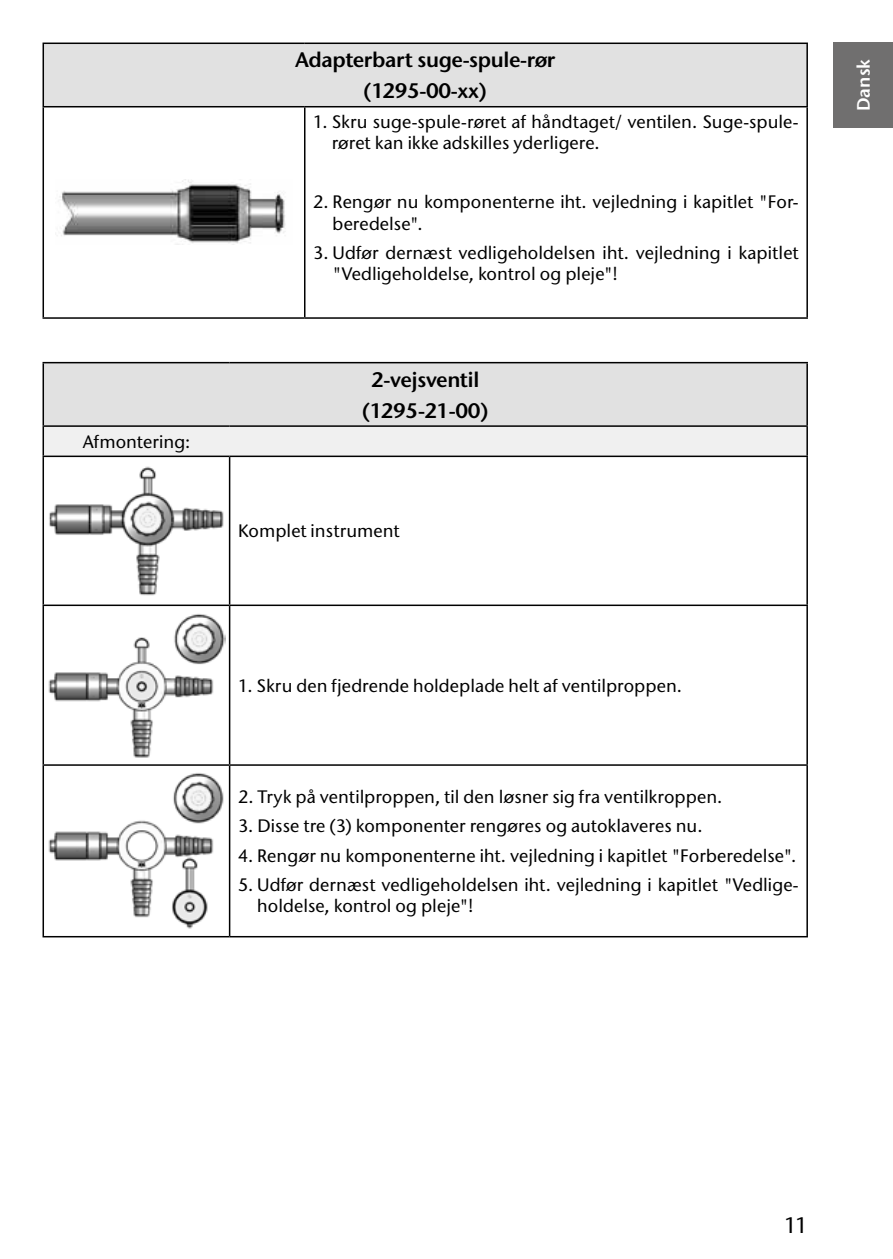
<style>
.page{position:relative;width:893px;height:1259px;background:#fff}
.page>*{position:absolute;margin:0;border:0;box-sizing:border-box;transform-origin:0 0}
.t1{font:500 22.5px "Stone Sans ITC Pro";color:#000}
.t2{font:600 21px/30.9px "Stone Sans ITC Pro";letter-spacing:-.02em;color:#000;text-align:center}
.t3{font:500 18px/21px "Stone Sans ITC Pro";letter-spacing:.005em;color:#000}
.t4{font:600 18px "Stone Sans ITC Pro";color:#fff}
</style>
<div class="page">
<div style="left:833px;top:43px;width:60px;height:85px;background:#706f6f"></div>
<div style="left:43px;top:43px;width:764px;height:64px;background:#e1e1e1"></div>
<hr style="left:43px;top:317px;width:262px;height:2px;background:#000">
<hr style="left:806px;top:44px;width:2px;height:62px;background:#000">
<hr style="left:43px;top:107px;width:1px;height:210px;background:#000">
<hr style="left:304px;top:107px;width:1px;height:210px;background:#000">
<hr style="left:806px;top:107px;width:2px;height:210px;background:#000">
<hr style="left:305px;top:317px;width:503px;height:2px;background:#000">
<hr style="left:43px;top:43px;width:262px;height:1px;background:#000">
<hr style="left:43px;top:44px;width:1px;height:62px;background:#000">
<hr style="left:305px;top:43px;width:503px;height:1px;background:#000">
<hr style="left:43px;top:106px;width:262px;height:1px;background:#000">
<hr style="left:305px;top:106px;width:503px;height:1px;background:#000">
<img style="left:59px;top:180px;width:227px;height:65px">
<div style="left:43px;top:363px;width:764px;height:63px;background:#e1e1e1"></div>
<hr style="left:806px;top:363px;width:2px;height:62px;background:#000">
<hr style="left:43px;top:457px;width:1px;height:147px;background:#000">
<hr style="left:806px;top:457px;width:2px;height:147px;background:#000">
<hr style="left:43px;top:606px;width:1px;height:158px;background:#000">
<hr style="left:806px;top:606px;width:2px;height:158px;background:#000">
<hr style="left:43px;top:362px;width:187px;height:1px;background:#000">
<hr style="left:43px;top:363px;width:1px;height:62px;background:#000">
<hr style="left:230px;top:362px;width:578px;height:1px;background:#000">
<hr style="left:43px;top:425px;width:187px;height:2px;background:#000">
<hr style="left:230px;top:425px;width:578px;height:2px;background:#000">
<hr style="left:229px;top:457px;width:1px;height:147px;background:#000">
<hr style="left:43px;top:764px;width:187px;height:2px;background:#000">
<hr style="left:43px;top:766px;width:1px;height:170px;background:#000">
<hr style="left:806px;top:766px;width:2px;height:170px;background:#000">
<hr style="left:43px;top:604px;width:187px;height:2px;background:#000">
<hr style="left:230px;top:604px;width:578px;height:2px;background:#000">
<hr style="left:229px;top:606px;width:1px;height:158px;background:#000">
<hr style="left:230px;top:764px;width:578px;height:2px;background:#000">
<hr style="left:229px;top:766px;width:1px;height:170px;background:#000">
<hr style="left:43px;top:936px;width:187px;height:1px;background:#000">
<hr style="left:230px;top:936px;width:578px;height:1px;background:#000">
<div style="left:43px;top:426px;width:764px;height:29px;background:#f0f0f0"></div>
<hr style="left:43px;top:455px;width:187px;height:2px;background:#000">
<hr style="left:230px;top:455px;width:578px;height:2px;background:#000">
<hr style="left:806px;top:427px;width:2px;height:28px;background:#000">
<img style="left:49px;top:466px;width:175px;height:130px">
<img style="left:48px;top:614px;width:177px;height:144px">
<img style="left:48px;top:773px;width:176px;height:156px">
<p class="t3" style="left:83px;top:431px;width:109px">Afmontering:</p>
<p class="t2" style="left:295px;top:44px;width:262px">Adapterbart suge-spule-rør (1295-00-xx)</p>
<p class="t3" style="left:332px;top:112px;width:468px;text-indent:-18px">1. Skru suge-spule-røret af håndtaget/ ventilen. Suge-spule&shy;røret kan ikke adskilles yderligere.</p>
<p class="t3" style="left:333px;top:192px;width:468px;text-indent:-19px">2. Rengør nu komponenterne iht. vejledning i kapitlet "For&shy;beredelse".</p>
<p class="t3" style="left:333px;top:242px;width:468px;text-indent:-19px">3. Udfør dernæst vedligeholdelsen iht. vejledning i kapitlet "Vedligeholdelse, kontrol og pleje"!</p>
<p class="t2" style="left:362px;top:364px;width:129px">2-vejsventil (1295-21-00)</p>
<p class="t3" style="left:238px;top:520px;width:163px">Komplet instrument</p>
<p class="t3" style="left:238px;top:675px;width:445px">1. Skru den fjedrende holdeplade helt af ventilproppen.</p>
<p class="t3" style="left:238px;top:786px;width:486px">2. Tryk på ventilproppen, til den løsner sig fra ventilkroppen.</p>
<p class="t3" style="left:238px;top:815px;width:466px">3. Disse tre (3) komponenter rengøres og autoklaveres nu.</p>
<p class="t3" style="left:238px;top:845px;width:560px">4. Rengør nu komponenterne iht. vejledning i kapitlet "Forberedelse".</p>
<p class="t3" style="left:257px;top:874px;width:543px;text-indent:-19px">5. Udfør dernæst vedligeholdelsen iht. vejledning i kapitlet "Vedlige&shy;holdelse, kontrol og pleje"!</p>
<p class="t4" style="left:852px;top:111px;width:54px;rotate:-90deg">Dansk</p>
<p class="t1" style="left:784px;top:1211px;width:25px">11</p>
</div>
